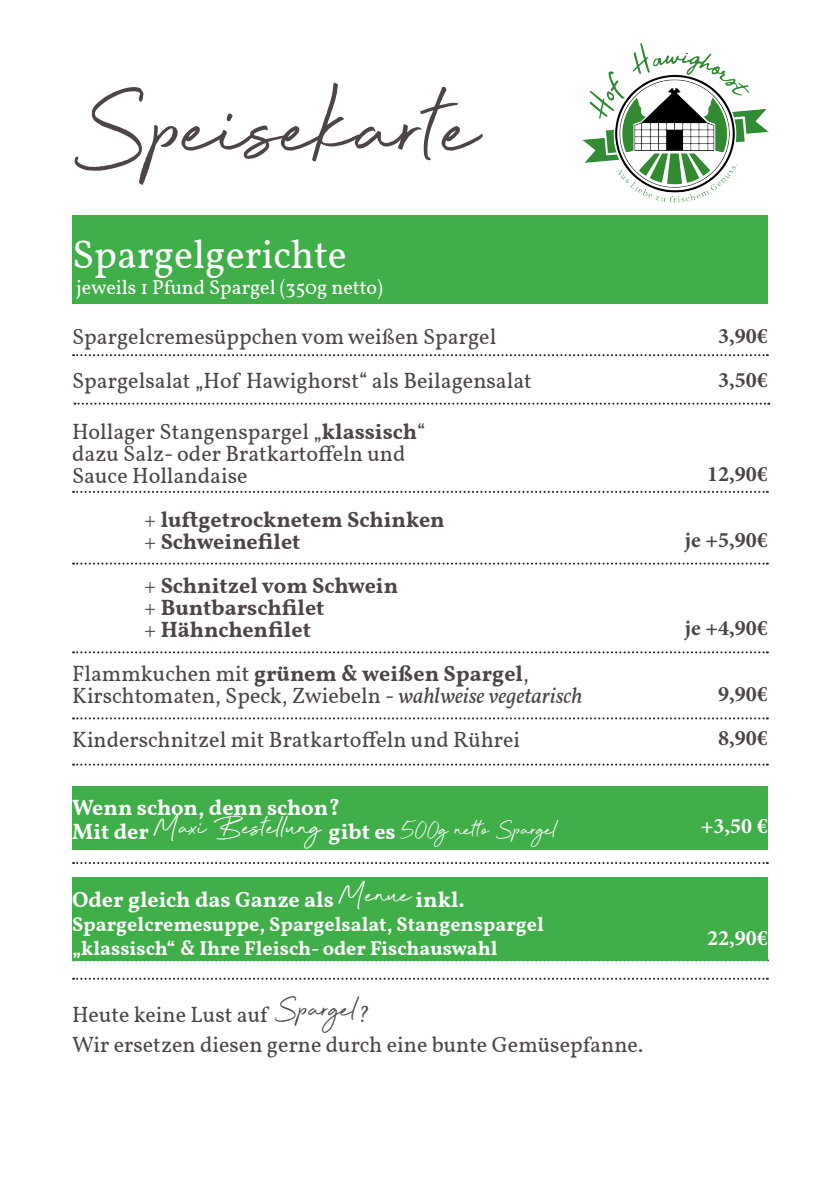
<style>
.page{position:relative;width:840px;height:1191px;background:#fff}
.page>*{position:absolute;margin:0;border:0;box-sizing:border-box;transform-origin:0 0}
.t1{font:124px "Beyond Infinity";color:#4d4545}
.t2{font:40px "Vollkorn";color:#fff}
.t3{font:28px "Beyond Infinity";color:#fff}
.t4{font:22px/22px "Vollkorn";color:#4d4545}
.t5{font:700 22px "Vollkorn";color:#4d4545}
.t6{font:700 22px "Vollkorn";color:#fff}
.t7{font:700 22px "Minion Pro";color:#4d4545}
.t8{font:700 22px "Minion Pro";color:#fff}
.t9{font:700 20px/24px "Vollkorn";color:#fff}
.t10{font:20px "Vollkorn";color:#fff}
.s1{font-weight:700}
.s2{font-weight:400}
.s3{font-style:italic}
.s4{font-family:"Vollkorn";font-weight:700;font-size:22px}
.s5{font-size:34px}
.s6{font-family:"Beyond Infinity";font-weight:400;font-size:36px}
.s7{font-family:"Beyond Infinity";font-size:38px}
</style>
<div class="page">
<div style="left:72px;top:215px;width:695px;height:88px;background:#40ae49"></div>
<svg style="left:73px;top:354px;width:694px;height:2px"></svg>
<svg style="left:74px;top:403px;width:694px;height:2px"></svg>
<svg style="left:73px;top:491px;width:694px;height:2px"></svg>
<svg style="left:73px;top:562px;width:694px;height:2px"></svg>
<svg style="left:73px;top:651px;width:694px;height:2px"></svg>
<svg style="left:73px;top:717px;width:694px;height:2px"></svg>
<svg style="left:73px;top:763px;width:694px;height:2px"></svg>
<div style="left:72px;top:786px;width:695px;height:64px;background:#40ae49"></div>
<svg style="left:73px;top:862px;width:694px;height:2px"></svg>
<div style="left:72px;top:877px;width:695px;height:84px;background:#40ae49"></div>
<svg style="left:73px;top:977px;width:694px;height:2px"></svg>
<img style="left:582px;top:43px;width:185px;height:160px">
<p class="t1" style="left:73px;top:63px;width:407px">Speisekarte</p>
<p class="t2" style="left:72px;top:225px;width:276px">Spargelgerichte</p>
<p class="t10" style="left:76px;top:273px;width:308px">jeweils 1 Pfund Spargel (350g netto)</p>
<p class="t4" style="left:72px;top:324px;width:425px">Spargelcremesüppchen vom weißen Spargel</p>
<p class="t4" style="left:72px;top:368px;width:461px">Spargelsalat „Hof Hawighorst“ als Beilagensalat</p>
<p class="t4" style="left:72px;top:419px;width:355px">Hollager Stangenspargel „<span class="s1">klassisch</span>“</p>
<p class="t4" style="left:72px;top:441px;width:334px">dazu Salz- oder Bratkartoffeln und</p>
<p class="t4" style="left:72px;top:463px;width:177px">Sauce Hollandaise</p>
<p class="t5" style="left:144px;top:503px;width:302px"><span class="s2">+</span> luftgetrocknetem Schinken</p>
<p class="t5" style="left:144px;top:525px;width:158px"><span class="s2">+</span> Schweinefilet</p>
<p class="t5" style="left:144px;top:569px;width:255px"><span class="s2">+</span> Schnitzel vom Schwein</p>
<p class="t5" style="left:144px;top:591px;width:182px"><span class="s2">+</span> Buntbarschfilet</p>
<p class="t5" style="left:144px;top:613px;width:168px"><span class="s2">+</span> Hähnchenfilet</p>
<p class="t4" style="left:72px;top:661px;width:511px">Flammkuchen mit <span class="s1">grünem &amp; weißen Spargel</span>,<br>Kirschtomaten, Speck, Zwiebeln - <span class="s3">wahlweise vegetarisch</span></p>
<p class="t4" style="left:72px;top:727px;width:449px">Kinderschnitzel mit Bratkartoffeln und Rührei</p>
<p class="t6" style="left:72px;top:791px;width:269px">Wenn schon, denn schon?</p>
<p class="t3" style="left:72px;top:815px;width:486px"><span class="s4">Mit der</span> <span class="s5">Maxi Bestellung</span> <span class="s4">gibt es</span> 500g netto Spargel</p>
<p class="t6" style="left:72px;top:883px;width:394px">Oder gleich das Ganze als <span class="s6">Menue</span> inkl.</p>
<p class="t9" style="left:72px;top:911px;width:473px">Spargelcremesuppe, Spargelsalat, Stangenspargel „klassisch“ &amp; Ihre Fleisch- oder Fischauswahl</p>
<p class="t4" style="left:72px;top:1002px;width:298px">Heute keine Lust auf <span class="s7">Spargel</span><span class="s3">?</span></p>
<p class="t4" style="left:72px;top:1032px;width:572px">Wir ersetzen diesen gerne durch eine bunte Gemüsepfanne.</p>
<p class="t7" style="left:717px;top:320px;width:51px">3,90€</p>
<p class="t7" style="left:717px;top:364px;width:51px">3,50€</p>
<p class="t7" style="left:706px;top:458px;width:62px">12,90€</p>
<p class="t7" style="left:684px;top:524px;width:85px">je +5,90€</p>
<p class="t7" style="left:684px;top:612px;width:85px">je +4,90€</p>
<p class="t7" style="left:717px;top:678px;width:51px">9,90€</p>
<p class="t7" style="left:717px;top:722px;width:51px">8,90€</p>
<p class="t8" style="left:700px;top:810px;width:69px">+3,50 €</p>
<p class="t8" style="left:706px;top:922px;width:62px">22,90€</p>
</div>
